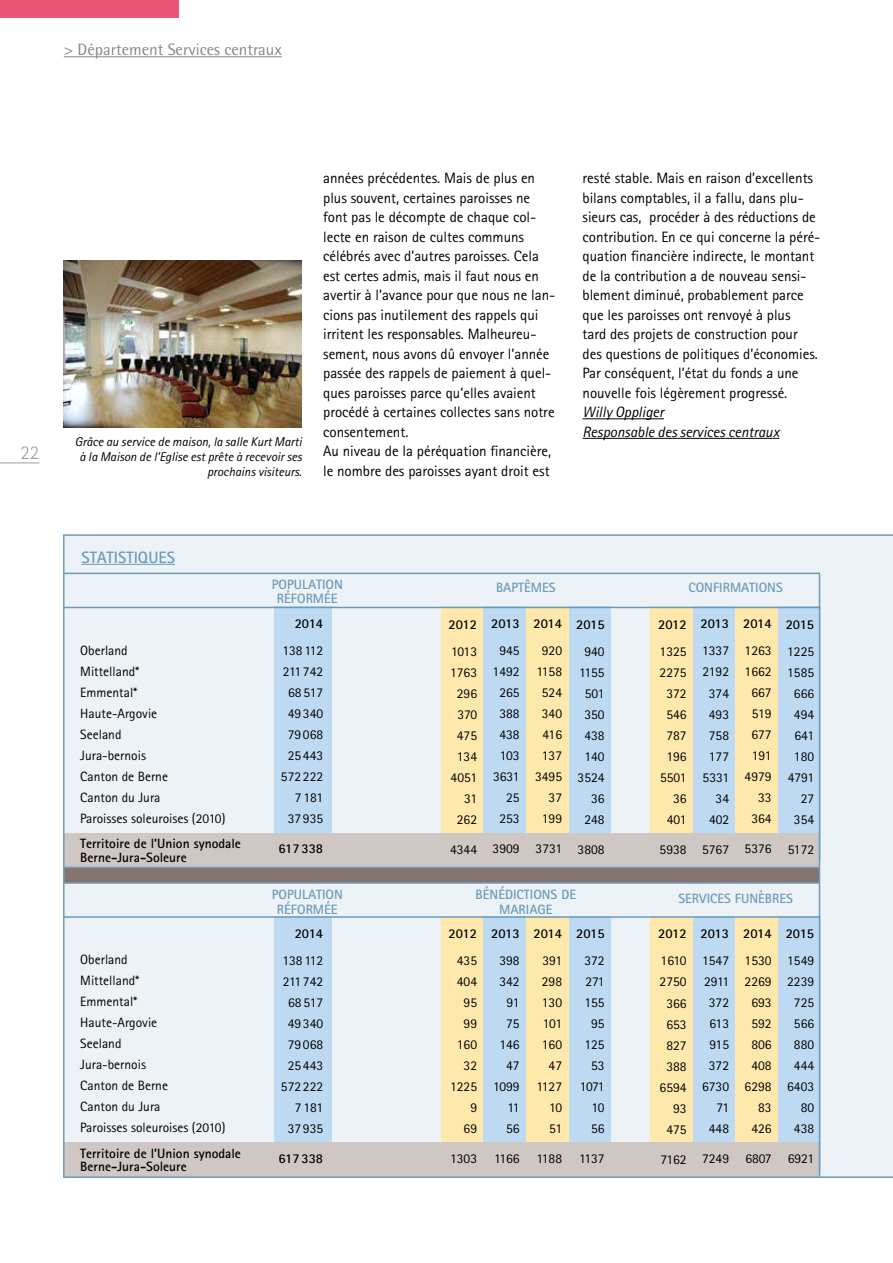
<style>
.page{position:relative;width:893px;height:1263px;background:#fff}
.page>*{position:absolute;margin:0;border:0;box-sizing:border-box;transform-origin:0 0}
.t1{font:300 19.5px "Rotis Sans Serif";color:#9c9c9d}
.t2{font:16.5px "Rotis Semi Sans";color:#868786}
.t3{font:700 16.5px "Rotis Sans Serif";color:#6b9bbc}
.t4{font:15px/19.5px "Rotis Sans Serif";letter-spacing:-.005em;color:#000}
.t5{font:italic 15px/19.5px "Rotis Sans Serif";letter-spacing:-.005em;color:#000}
.t6{font:13.5px/21px "Rotis Sans Serif";color:#000;text-align:right}
.t7{font:700 13.5px/13.5px "Rotis Sans Serif";color:#000}
.t8{font:700 13.5px/15px "Rotis Sans Serif";color:#6b9bbc;text-align:center}
.t9{font:italic 12.75px/15px "Rotis Sans Serif";color:#000;text-align:right}
</style>
<div class="page">
<hr style="left:0;top:462px;width:39px;height:1px;background:#9c9c9d">
<hr style="left:64px;top:56px;width:218px;height:1px;background:#868786">
<div style="left:0;top:0;width:179px;height:17px;background:#eb5576"></div>
<hr style="left:583px;top:418px;width:81px;height:1px;background:#000">
<hr style="left:583px;top:438px;width:196px;height:1px;background:#000">
<img style="left:64px;top:260px;width:238px;height:167px">
<svg style="left:63px;top:534px;width:830px;height:644px;background:#dee3e1"></svg>
<p class="t2" style="left:64px;top:40px;width:220px">&gt; Département Services centraux</p>
<h1 class="t1" style="left:20px;top:441px;width:20px">22</h1>
<p class="t9" style="left:75px;top:434px;width:229px">Grâce au service de maison, la salle Kurt Marti à la Maison de l’Eglise est prête à recevoir ses prochains visiteurs.</p>
<p class="t4" style="left:323px;top:168px;width:234px">années précédentes. Mais de plus en plus souvent, certaines paroisses ne font pas le décompte de chaque col&shy;lecte en raison de cultes communs célébrés avec d’autres paroisses. Cela est certes admis, mais il faut nous en avertir à l’avance pour que nous ne lan&shy;cions pas inutilement des rappels qui irritent les responsables. Malheureu&shy;sement, nous avons dû envoyer l’année passée des rappels de paiement à quel&shy;ques paroisses parce qu’elles avaient procédé à certaines collectes sans notre consentement.<br>Au niveau de la péréquation financière, le nombre des paroisses ayant droit est</p>
<p class="t4" style="left:583px;top:168px;width:239px">resté stable. Mais en raison d’excellents bilans comptables, il a fallu, dans plu&shy;sieurs cas, procéder à des réductions de contribution. En ce qui concerne la péré&shy;quation financière indirecte, le montant de la contribution a de nouveau sensi&shy;blement diminué, probablement parce que les paroisses ont renvoyé à plus<br>tard des projets de construction pour des questions de politiques d’économies.<br>Par conséquent, l’état du fonds a une nouvelle fois légèrement progressé.</p>
<p class="t5" style="left:583px;top:403px;width:198px">Willy Oppliger<br>Responsable des services centraux</p>
<p class="t3" style="left:81px;top:547px;width:95px">STATISTIQUES</p>
<p class="t6" style="left:80px;top:639px;width:147px;text-align:left">Oberland<br>Mittelland*<br>Emmental*<br>Haute-Argovie<br>Seeland<br>Jura-bernois<br>Canton de Berne<br>Canton du Jura<br>Paroisses soleuroises (2010)</p>
<p class="t7" style="left:80px;top:837px;width:162px">Territoire de l’Union synodale<br>Berne-Jura-Soleure</p>
<p class="t6" style="left:80px;top:949px;width:147px;text-align:left">Oberland<br>Mittelland*<br>Emmental*<br>Haute-Argovie<br>Seeland<br>Jura-bernois<br>Canton de Berne<br>Canton du Jura<br>Paroisses soleuroises (2010)</p>
<p class="t7" style="left:80px;top:1146px;width:162px">Territoire de l’Union synodale<br>Berne-Jura-Soleure</p>
<p class="t8" style="left:272px;top:577px;width:72px;line-height:13.5px">POPULATION<br>RÉFORMÉE</p>
<p class="t7" style="left:295px;top:617px;width:30px">2014</p>
<p class="t6" style="left:281px;top:640px;width:44px">138112<br>211742<br>68 517<br>49 340<br>79 068<br>25 443<br>572 222<br>7 181<br>37 935</p>
<p class="t7" style="left:278px;top:842px;width:46px">617338</p>
<p class="t8" style="left:272px;top:886px;width:72px">POPULATION<br>RÉFORMÉE</p>
<p class="t7" style="left:295px;top:926px;width:30px">2014</p>
<p class="t6" style="left:281px;top:950px;width:44px">138112<br>211742<br>68 517<br>49 340<br>79 068<br>25 443<br>572 222<br>7 181<br>37 935</p>
<p class="t7" style="left:278px;top:1151px;width:46px">617338</p>
<p class="t7" style="left:449px;top:617px;width:30px">2012</p>
<p class="t6" style="left:450px;top:641px;width:29px">1013<br>1763<br>296<br>370<br>475<br>134<br>4051<br>31<br>262</p>
<p class="t6" style="left:450px;top:839px;width:28px">4344</p>
<p class="t8" style="left:496px;top:580px;width:61px">BAPTÊMES</p>
<p class="t7" style="left:491px;top:617px;width:30px">2013</p>
<p class="t6" style="left:493px;top:640px;width:29px">945<br>1492<br>265<br>388<br>438<br>103<br>3631<br>25<br>253</p>
<p class="t6" style="left:493px;top:838px;width:28px">3909</p>
<p class="t7" style="left:534px;top:617px;width:30px">2014</p>
<p class="t6" style="left:535px;top:640px;width:29px">920<br>1158<br>524<br>340<br>416<br>137<br>3495<br>37<br>199</p>
<p class="t6" style="left:536px;top:838px;width:28px">3731</p>
<p class="t7" style="left:576px;top:617px;width:30px">2015</p>
<p class="t6" style="left:578px;top:640px;width:29px">940<br>1155<br>501<br>350<br>438<br>140<br>3524<br>36<br>248</p>
<p class="t6" style="left:578px;top:838px;width:28px">3808</p>
<p class="t8" style="left:476px;top:886px;width:102px">BÉNÉDICTIONS DE<br>MARIAGE</p>
<p class="t7" style="left:449px;top:927px;width:30px">2012</p>
<p class="t6" style="left:450px;top:950px;width:28px">435<br>404<br>95<br>99<br>160<br>32<br>1225<br>9<br>69</p>
<p class="t6" style="left:450px;top:1148px;width:28px">1303</p>
<p class="t7" style="left:491px;top:926px;width:30px">2013</p>
<p class="t6" style="left:493px;top:950px;width:28px">398<br>342<br>91<br>75<br>146<br>47<br>1099<br>11<br>56</p>
<p class="t6" style="left:494px;top:1148px;width:27px">1166</p>
<p class="t7" style="left:534px;top:926px;width:30px">2014</p>
<p class="t6" style="left:537px;top:950px;width:27px">391<br>298<br>130<br>101<br>160<br>47<br>1127<br>10<br>51</p>
<p class="t6" style="left:537px;top:1148px;width:27px">1188</p>
<p class="t7" style="left:576px;top:927px;width:30px">2015</p>
<p class="t6" style="left:580px;top:950px;width:26px">372<br>271<br>155<br>95<br>125<br>53<br>1071<br>10<br>56</p>
<p class="t6" style="left:579px;top:1148px;width:27px">1137</p>
<p class="t8" style="left:688px;top:580px;width:96px">CONFIRMATIONS</p>
<p class="t7" style="left:658px;top:617px;width:30px">2012</p>
<p class="t6" style="left:660px;top:641px;width:29px">1325<br>2275<br>372<br>546<br>787<br>196<br>5501<br>36<br>401</p>
<p class="t6" style="left:660px;top:839px;width:28px">5938</p>
<p class="t7" style="left:701px;top:617px;width:30px">2013</p>
<p class="t6" style="left:702px;top:640px;width:29px">1337<br>2192<br>374<br>493<br>758<br>177<br>5331<br>34<br>402</p>
<p class="t6" style="left:702px;top:838px;width:28px">5767</p>
<p class="t7" style="left:743px;top:617px;width:30px">2014</p>
<p class="t6" style="left:745px;top:640px;width:29px">1263<br>1662<br>667<br>519<br>677<br>191<br>4979<br>33<br>364</p>
<p class="t6" style="left:745px;top:838px;width:28px">5376</p>
<p class="t7" style="left:786px;top:617px;width:30px">2015</p>
<p class="t6" style="left:787px;top:640px;width:29px">1225<br>1585<br>666<br>494<br>641<br>180<br>4791<br>27<br>354</p>
<p class="t6" style="left:788px;top:838px;width:28px">5172</p>
<p class="t8" style="left:678px;top:891px;width:116px">SERVICES FUNÈBRES</p>
<p class="t7" style="left:658px;top:927px;width:30px">2012</p>
<p class="t6" style="left:660px;top:950px;width:29px">1610<br>2750<br>366<br>653<br>827<br>388<br>6594<br>93<br>475</p>
<p class="t6" style="left:661px;top:1148px;width:28px">7162</p>
<p class="t7" style="left:701px;top:926px;width:30px">2013</p>
<p class="t6" style="left:702px;top:950px;width:29px">1547<br>2911<br>372<br>613<br>915<br>372<br>6730<br>71<br>448</p>
<p class="t6" style="left:702px;top:1148px;width:28px">7249</p>
<p class="t7" style="left:743px;top:926px;width:30px">2014</p>
<p class="t6" style="left:745px;top:950px;width:28px">1530<br>2269<br>693<br>592<br>806<br>408<br>6298<br>83<br>426</p>
<p class="t6" style="left:745px;top:1148px;width:28px">6807</p>
<p class="t7" style="left:786px;top:927px;width:30px">2015</p>
<p class="t6" style="left:787px;top:950px;width:28px">1549<br>2239<br>725<br>566<br>880<br>444<br>6403<br>80<br>438</p>
<p class="t6" style="left:788px;top:1148px;width:28px">6921</p>
</div>
